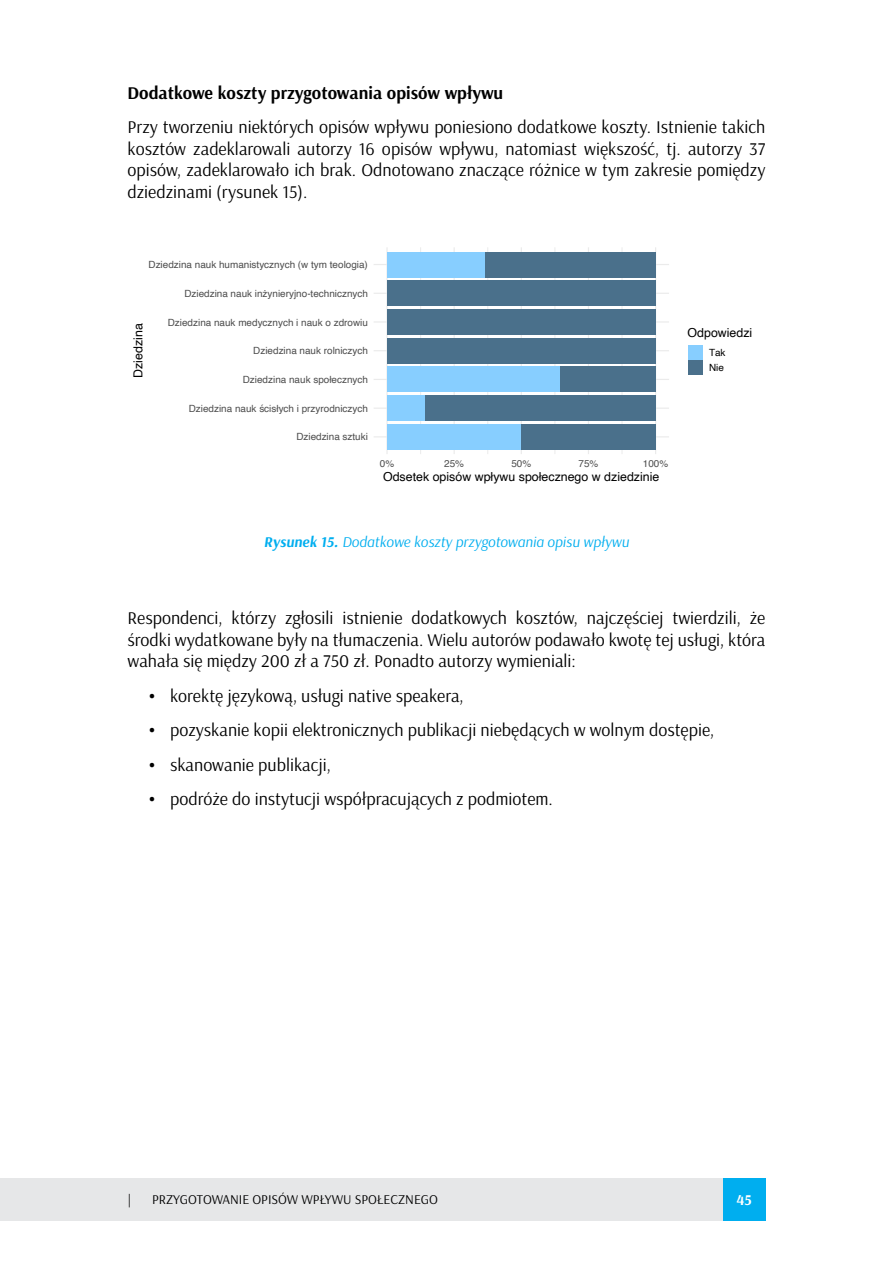
<style>
.page{position:relative;width:893px;height:1263px;background:#fff}
.page>*{position:absolute;margin:0;border:0;box-sizing:border-box;transform-origin:0 0}
.t1{font:18px/21.6px "Arsenal";color:#000;text-align:justify}
.t2{font:700 18px "Arsenal";color:#000}
.t3{font:italic 15px "Arsenal";color:#00aeef}
.t4{font:700 15px "Arsenal";color:#fff}
.t5{font:13.5px "Arsenal";color:#000}
.t6{font:12.45px "Helvetica";color:#000}
.t7{font:9.9px "Helvetica";color:#4d4d4d}
.t8{font:9.9px/15.3px "Helvetica";color:#000}
.s1{font-weight:700}
</style>
<div class="page">
<div style="left:723px;top:1178px;width:42px;height:42px;background:#00aeef"></div>
<div style="left:0;top:1178px;width:723px;height:42px;background:#e6e7e8"></div>
<hr style="left:420px;top:247px;width:1px;height:207px;background:#ebebeb">
<hr style="left:487px;top:247px;width:1px;height:207px;background:#ebebeb">
<hr style="left:555px;top:247px;width:1px;height:207px;background:#ebebeb">
<hr style="left:622px;top:247px;width:1px;height:207px;background:#ebebeb">
<hr style="left:374px;top:436px;width:295px;height:1px;background:#ebebeb">
<hr style="left:374px;top:408px;width:295px;height:1px;background:#ebebeb">
<hr style="left:374px;top:379px;width:295px;height:1px;background:#ebebeb">
<hr style="left:374px;top:350px;width:295px;height:1px;background:#ebebeb">
<hr style="left:374px;top:321px;width:295px;height:2px;background:#ebebeb">
<hr style="left:374px;top:293px;width:295px;height:1px;background:#ebebeb">
<hr style="left:374px;top:264px;width:295px;height:1px;background:#ebebeb">
<hr style="left:386px;top:247px;width:2px;height:207px;background:#ebebeb">
<hr style="left:454px;top:247px;width:1px;height:207px;background:#ebebeb">
<hr style="left:521px;top:247px;width:1px;height:207px;background:#ebebeb">
<hr style="left:588px;top:247px;width:1px;height:207px;background:#ebebeb">
<hr style="left:655px;top:247px;width:1px;height:207px;background:#ebebeb">
<div style="left:387px;top:424px;width:134px;height:26px;background:#87ceff"></div>
<div style="left:521px;top:424px;width:135px;height:26px;background:#4a708b"></div>
<div style="left:387px;top:395px;width:38px;height:26px;background:#87ceff"></div>
<div style="left:425px;top:395px;width:231px;height:26px;background:#4a708b"></div>
<div style="left:387px;top:366px;width:173px;height:26px;background:#87ceff"></div>
<div style="left:560px;top:366px;width:96px;height:26px;background:#4a708b"></div>
<div style="left:387px;top:338px;width:269px;height:26px;background:#4a708b"></div>
<div style="left:387px;top:309px;width:269px;height:26px;background:#4a708b"></div>
<div style="left:387px;top:280px;width:269px;height:26px;background:#4a708b"></div>
<div style="left:387px;top:252px;width:98px;height:25px;background:#87ceff"></div>
<div style="left:485px;top:252px;width:171px;height:25px;background:#4a708b"></div>
<div style="left:688px;top:345px;width:14px;height:14px;background:#87ceff"></div>
<div style="left:688px;top:360px;width:14px;height:14px;background:#4a708b"></div>
<p class="t2" style="left:128px;top:81px;width:377px">Dodatkowe koszty przygotowania opisów wpływu</p>
<p class="t1" style="left:128px;top:116px;width:639px">Przy tworzeniu niektórych opisów wpływu poniesiono dodatkowe koszty. Istnienie takich kosztów zadeklarowali autorzy 16 opisów wpływu, natomiast większość, tj. autorzy 37 opisów, zadeklarowało ich brak. Odnotowano znaczące różnice w tym zakresie pomiędzy dziedzinami (rysunek 15).</p>
<p class="t7" style="left:149px;top:257px;width:221px">Dziedzina nauk humanistycznych (w tym teologia)</p>
<p class="t7" style="left:184px;top:286px;width:185px">Dziedzina nauk inżynieryjno-technicznych</p>
<p class="t7" style="left:168px;top:314px;width:202px">Dziedzina nauk medycznych i nauk o zdrowiu</p>
<p class="t6" style="left:129px;top:378px;width:56px;rotate:-90deg">Dziedzina</p>
<p class="t6" style="left:688px;top:323px;width:66px">Odpowiedzi</p>
<p class="t7" style="left:253px;top:343px;width:116px">Dziedzina nauk rolniczych</p>
<p class="t8" style="left:709px;top:345px;width:18px">Tak<br>Nie</p>
<p class="t7" style="left:243px;top:372px;width:127px">Dziedzina nauk społecznych</p>
<p class="t7" style="left:189px;top:401px;width:181px">Dziedzina nauk ścisłych i przyrodniczych</p>
<p class="t7" style="left:296px;top:429px;width:73px">Dziedzina sztuki</p>
<p class="t7" style="left:380px;top:456px;width:16px">0%</p>
<p class="t7" style="left:444px;top:456px;width:21px">25%</p>
<p class="t7" style="left:511px;top:456px;width:21px">50%</p>
<p class="t7" style="left:579px;top:456px;width:21px">75%</p>
<p class="t7" style="left:643px;top:456px;width:27px">100%</p>
<p class="t6" style="left:383px;top:467px;width:278px">Odsetek opisów wpływu społecznego w dziedzinie</p>
<p class="t3" style="left:264px;top:533px;width:367px"><span class="s1">Rysunek 15.</span> Dodatkowe koszty przygotowania opisu wpływu</p>
<p class="t1" style="left:128px;top:607px;width:639px">Respondenci, którzy zgłosili istnienie dodatkowych kosztów, najczęściej twierdzili, że środki wydatkowane były na tłumaczenia. Wielu autorów podawało kwotę tej usługi, która wahała się między 200 zł a 750 zł. Ponadto autorzy wymieniali:</p>
<p class="t1" style="left:149px;top:685px;width:316px"><span class="s1">•</span> korektę językową, usługi native speakera,</p>
<p class="t1" style="left:149px;top:719px;width:567px"><span class="s1">•</span> pozyskanie kopii elektronicznych publikacji niebędących w wolnym dostępie,</p>
<p class="t1" style="left:149px;top:754px;width:184px"><span class="s1">•</span> skanowanie publikacji,</p>
<p class="t1" style="left:149px;top:788px;width:406px"><span class="s1">•</span> podróże do instytucji współpracujących z podmiotem.</p>
<p class="t5" style="left:128px;top:1191px;width:5px">|</p>
<p class="t5" style="left:152px;top:1191px;width:287px">PRZYGOTOWANIE OPISÓW WPŁYWU SPOŁECZNEGO</p>
<p class="t4" style="left:736px;top:1190px;width:17px">45</p>
</div>
